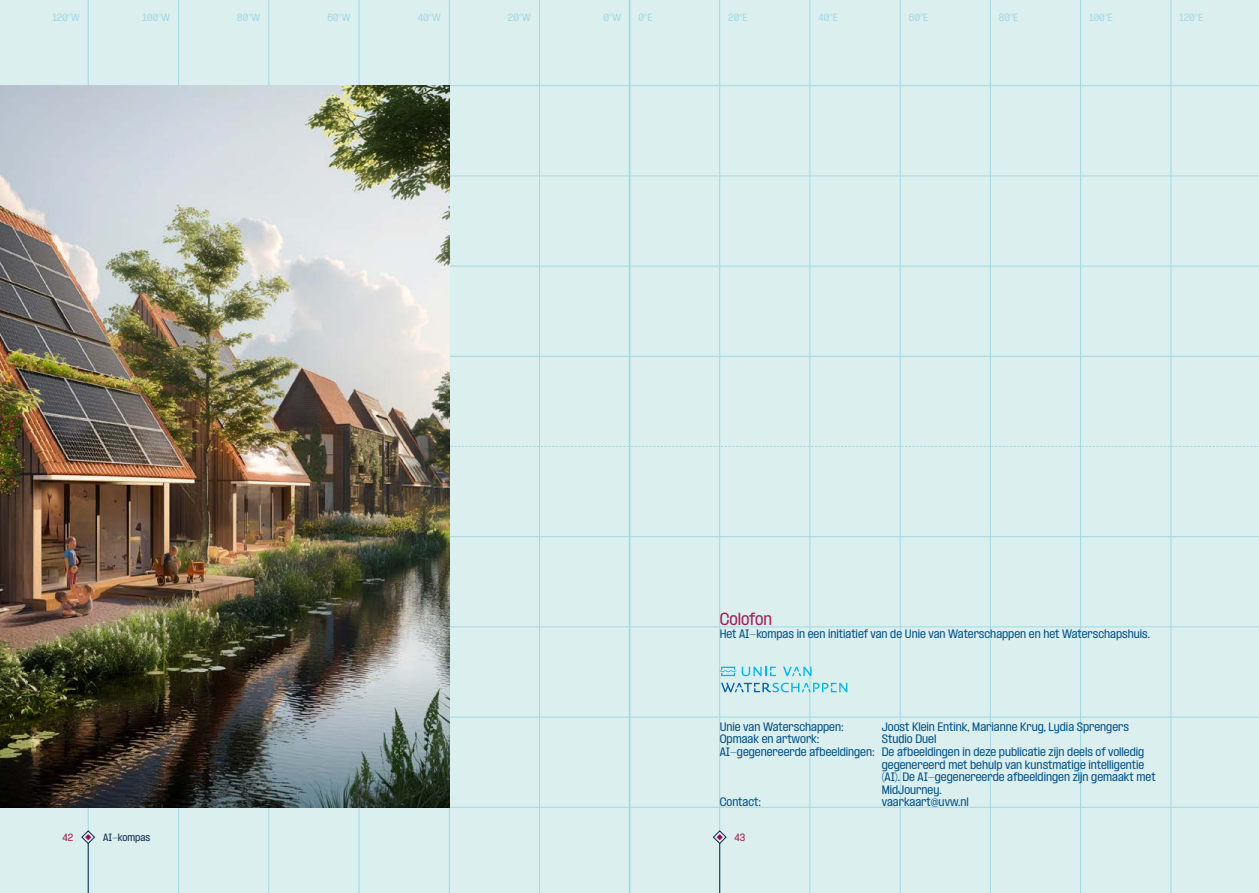
<style>
.page{position:relative;width:1259px;height:893px;background:#dbefef}
.page>*{position:absolute;margin:0;border:0;box-sizing:border-box;transform-origin:0 0}
.VK_tussenkop{font:500 semi-condensed 15px "PP Formula";color:#a01c58}
.VK_bijschrift{font:500 semi-condensed 10.5px/12.6px "PP Formula";color:#015087}
.t1{font:500 semi-condensed 9px "PP Formula";color:#a2d8e4}
.t2{font:500 semi-condensed 9px "PP Formula";color:#0a2a47}
.t3{font:500 semi-condensed 9px "PP Formula";color:#a01c58}
</style>
<div class="page">
<hr style="left:88px;top:0;width:1px;height:893px;background:#a2d8e4">
<hr style="left:178px;top:0;width:1px;height:893px;background:#a2d8e4">
<hr style="left:268px;top:0;width:1px;height:893px;background:#a2d8e4">
<hr style="left:359px;top:0;width:1px;height:893px;background:#a2d8e4">
<hr style="left:449px;top:0;width:1px;height:893px;background:#a2d8e4">
<hr style="left:539px;top:0;width:1px;height:893px;background:#a2d8e4">
<svg style="left:449px;top:446px;width:810px;height:1px"></svg>
<hr style="left:0;top:536px;width:1259px;height:1px;background:#a2d8e4">
<hr style="left:0;top:627px;width:1259px;height:1px;background:#a2d8e4">
<hr style="left:0;top:717px;width:1259px;height:1px;background:#a2d8e4">
<hr style="left:0;top:807px;width:1259px;height:1px;background:#a2d8e4">
<hr style="left:0;top:356px;width:1259px;height:1px;background:#a2d8e4">
<hr style="left:0;top:266px;width:1259px;height:1px;background:#a2d8e4">
<hr style="left:0;top:176px;width:1259px;height:1px;background:#a2d8e4">
<hr style="left:0;top:85px;width:1259px;height:1px;background:#a2d8e4">
<hr style="left:1170px;top:0;width:1px;height:893px;background:#a2d8e4">
<hr style="left:629px;top:0;width:1px;height:893px;background:#a2d8e4">
<hr style="left:1080px;top:0;width:1px;height:893px;background:#a2d8e4">
<hr style="left:990px;top:0;width:1px;height:893px;background:#a2d8e4">
<hr style="left:900px;top:0;width:1px;height:893px;background:#a2d8e4">
<hr style="left:809px;top:0;width:1px;height:893px;background:#a2d8e4">
<hr style="left:719px;top:0;width:1px;height:893px;background:#a2d8e4">
<svg style="left:719px;top:667px;width:17px;height:9px"></svg>
<svg style="left:742px;top:667px;width:34px;height:9px"></svg>
<svg style="left:783px;top:667px;width:28px;height:9px"></svg>
<svg style="left:721px;top:683px;width:126px;height:9px"></svg>
<img style="left:0;top:86px;width:449px;height:721px">
<svg style="left:81px;top:830px;width:14px;height:14px"></svg>
<hr style="left:88px;top:843px;width:1px;height:50px;background:#0a2a47">
<svg style="left:713px;top:830px;width:13px;height:14px"></svg>
<hr style="left:719px;top:843px;width:1px;height:50px;background:#0a2a47">
<p class="t1" style="left:52px;top:12px;width:29px">120°W</p>
<p class="t1" style="left:143px;top:12px;width:29px">100°W</p>
<p class="t1" style="left:237px;top:12px;width:24px">80°W</p>
<p class="t1" style="left:327px;top:12px;width:25px">60°W</p>
<p class="t1" style="left:418px;top:12px;width:24px">40°W</p>
<p class="t1" style="left:508px;top:12px;width:24px">20°W</p>
<p class="t1" style="left:603px;top:12px;width:19px">0°W</p>
<p class="t1" style="left:638px;top:12px;width:15px">0°E</p>
<p class="t1" style="left:728px;top:12px;width:21px">20°E</p>
<p class="t1" style="left:818px;top:12px;width:21px">40°E</p>
<p class="t1" style="left:909px;top:12px;width:21px">60°E</p>
<p class="t1" style="left:999px;top:12px;width:21px">80°E</p>
<p class="t1" style="left:1089px;top:12px;width:25px">100°E</p>
<p class="t1" style="left:1179px;top:12px;width:25px">120°E</p>
<p class="VK_tussenkop" style="left:719px;top:610px;width:54px">Colofon</p>
<p class="VK_bijschrift" style="left:719px;top:628px;width:432px">Het AI-kompas in een initiatief van de Unie van Waterschappen en het Waterschapshuis.</p>
<p class="VK_bijschrift" style="left:719px;top:720px;width:125px">Unie van Waterschappen:</p>
<p class="VK_bijschrift" style="left:881px;top:720px;width:249px">Joost Klein Entink, Marianne Krug, Lydia Sprengers</p>
<p class="VK_bijschrift" style="left:719px;top:733px;width:101px">Opmaak en artwork:</p>
<p class="VK_bijschrift" style="left:881px;top:733px;width:56px">Studio Duel</p>
<p class="VK_bijschrift" style="left:881px;top:745px;width:275px;text-indent:-162px">AI-gegenereerde afbeeldingen: De afbeeldingen in deze publicatie zijn deels of volledig gegenereerd met behulp van kunstmatige intelligentie (AI). De AI-gegenereerde afbeeldingen zijn gemaakt met MidJourney.</p>
<p class="VK_bijschrift" style="left:719px;top:796px;width:43px">Contact:</p>
<p class="VK_bijschrift" style="left:881px;top:796px;width:89px">vaarkaart@uvw.nl</p>
<p class="t3" style="left:63px;top:832px;width:12px">42</p>
<p class="t2" style="left:103px;top:832px;width:49px">AI-kompas</p>
<p class="t3" style="left:734px;top:832px;width:12px">43</p>
</div>
